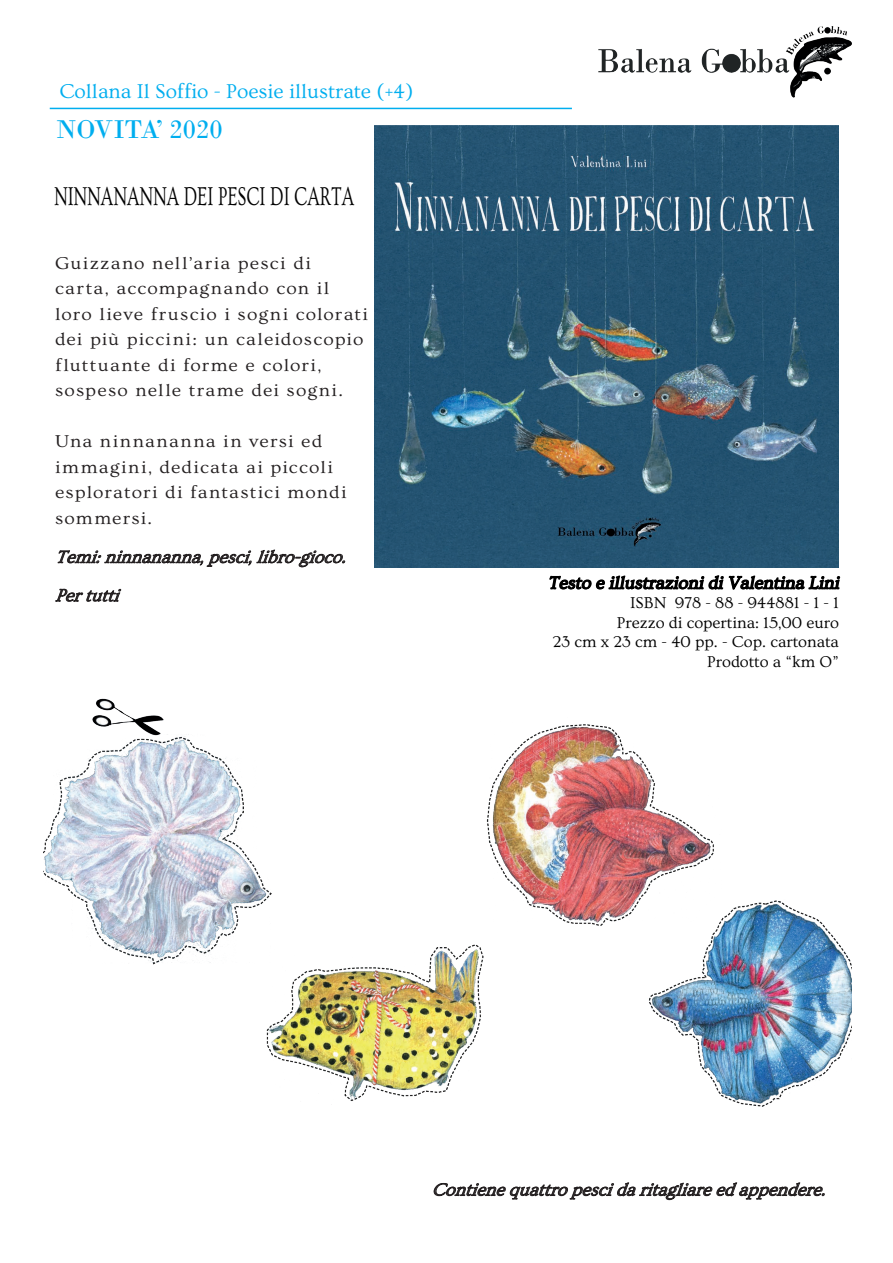
<style>
.page{position:relative;width:893px;height:1263px;background:#fff}
.page>*{position:absolute;margin:0;border:0;box-sizing:border-box;transform-origin:0 0}
.t1{font:27px "Ovo";color:#000;scale:.67 1}
.t2{font:27px "Bodoni";color:#00aeef}
.t3{font:21px "Ovo";color:#00aeef}
.t4{font:18px/25.5px "Ovo";letter-spacing:.065em;color:#231f20;scale:1.07 1}
.t5{font:italic 18px/38.5px "Ovo";color:#231f20}
.t6{font:16.5px/19.5px "Ovo";color:#000;text-align:right}
</style>
<div class="page">
<img style="left:43px;top:698px;width:809px;height:409px">
<svg style="left:549px;top:567px;width:292px;height:23px"></svg>
<svg style="left:57px;top:549px;width:288px;height:18px"></svg>
<svg style="left:55px;top:588px;width:66px;height:14px"></svg>
<img style="left:374px;top:125px;width:465px;height:442px">
<hr style="left:50px;top:108px;width:522px;height:1px;background:#00aeef">
<img style="left:599px;top:27px;width:253px;height:71px">
<svg style="left:433px;top:1182px;width:392px;height:18px"></svg>
<p class="t3" style="left:59px;top:80px;width:356px">Collana Il Soffio - Poesie illustrate (+4)</p>
<h1 class="t2" style="left:56px;top:113px;width:168px">NOVITA’ 2020</h1>
<h1 class="t1" style="left:54px;top:182px;width:450px">NINNANANNA DEI PESCI DI CARTA</h1>
<p class="t4" style="left:55px;top:250px;width:294px">Guizzano nell’aria pesci di carta, accompagnando con il loro lieve fruscio i sogni colorati dei più piccini: un caleidoscopio fluttuante di forme e colori, sospeso nelle trame dei sogni.</p>
<p class="t4" style="left:55px;top:429px;width:274px">Una ninnananna in versi ed immagini, dedicata ai piccoli esploratori di fantastici mondi sommersi.</p>
<p class="t5" style="left:55px;top:538px;width:299px">Temi:ninnananna,pesci,libro-gioco.<br>Pertutti</p>
<p class="t6" style="left:553px;top:593px;width:288px">ISBN 978 - 88 - 944881 - 1 - 1<br>Prezzo di copertina: 15,00 euro<br>23 cm x 23 cm - 40 pp. - Cop. cartonata<br>Prodotto a “km O”</p>
<p class="t5" style="left:432px;top:1171px;width:402px">Contienequattropescidaritagliareedappendere.</p>
</div>
